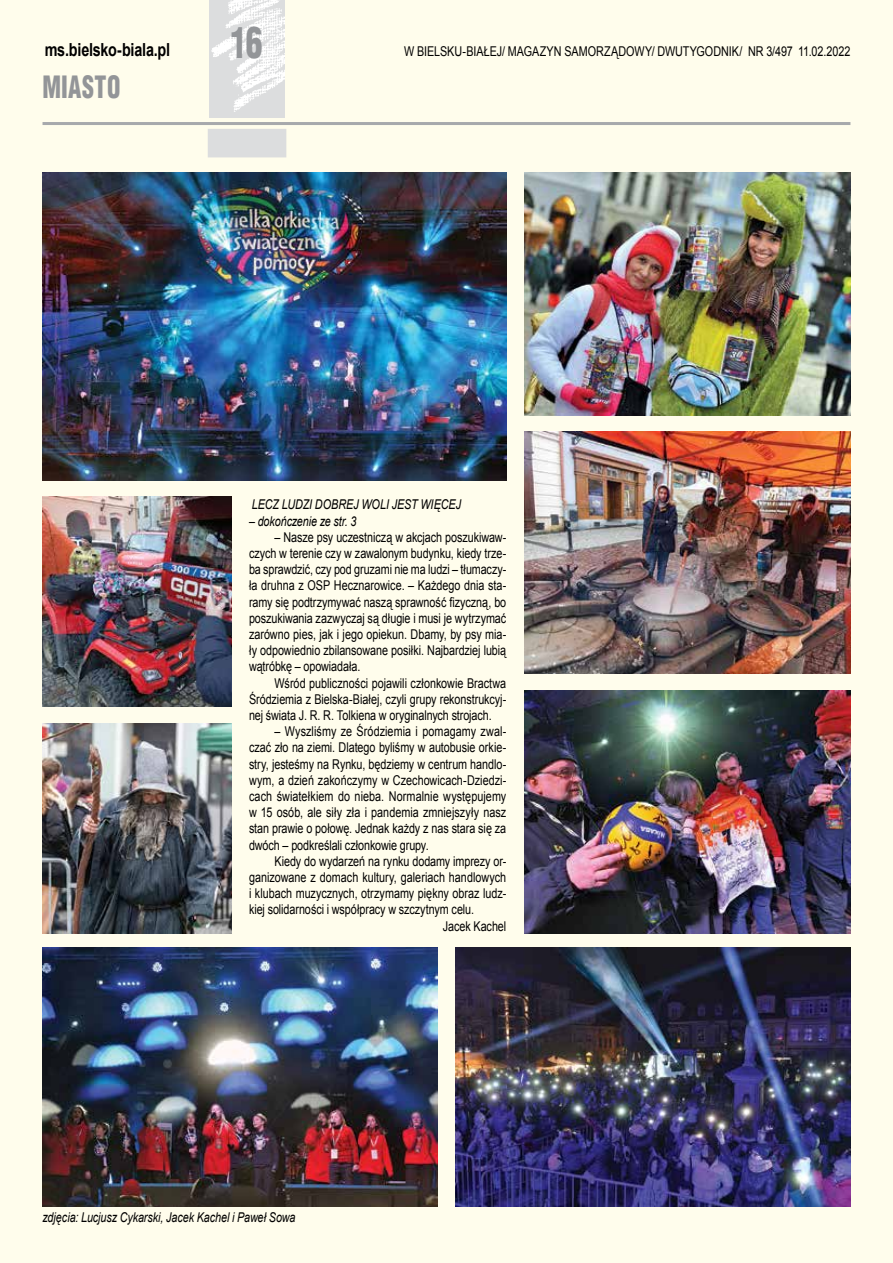
<style>
.page{position:relative;width:893px;height:1263px;background:#fffdec}
.page>*{position:absolute;margin:0;border:0;box-sizing:border-box;transform-origin:0 0}
.t1{font:900 42px "Switzerland Cond";color:#939598;scale:.8 1}
.t2{font:900 30px "Switzerland Cond";letter-spacing:.02em;color:#939598;scale:.8 1}
.t3{font:700 18px "Arial";letter-spacing:-.015em;color:#000;scale:.8 1}
.t4{font:13.5px/16.2px "Arial";letter-spacing:-.005em;color:#000;text-align:justify;scale:.8 1}
.t5{font:italic 13.5px "Arial";letter-spacing:-.01em;color:#000;scale:.8 1}
</style>
<div class="page">
<hr style="left:43px;top:122px;width:807px;height:3px;background:#a7a9ac">
<img style="left:209px;top:0;width:76px;height:117px">
<div style="left:208px;top:129px;width:78px;height:28px;background:#dcddde"></div>
<img style="left:43px;top:172px;width:463px;height:308px">
<img style="left:43px;top:948px;width:394px;height:259px">
<img style="left:455px;top:948px;width:395px;height:259px">
<img style="left:524px;top:431px;width:326px;height:243px">
<img style="left:524px;top:691px;width:326px;height:242px">
<img style="left:524px;top:172px;width:326px;height:243px">
<img style="left:43px;top:496px;width:188px;height:211px">
<img style="left:43px;top:723px;width:188px;height:211px">
<h3 class="t3" style="left:45px;top:37px;width:158px">ms.bielsko-biala.pl</h3>
<h2 class="t2" style="left:43px;top:68px;width:99px">MIASTO</h2>
<h1 class="t1" style="left:230px;top:16px;width:42px">16</h1>
<p class="t4" style="left:404px;top:43px;width:559px">W BIELSKU-BIAŁEJ/ MAGAZYN SAMORZĄDOWY/ DWUTYGODNIK/ NR 3/497 11.02.2022</p>
<p class="t5" style="left:252px;top:495px;width:263px">LECZ LUDZI DOBREJ WOLI JEST WIĘCEJ</p>
<p class="t5" style="left:249px;top:512px;width:136px">– dokończenie ze str. 3</p>
<p class="t4" style="left:249px;top:529px;width:323px;text-indent:26px">– Nasze psy uczestniczą w akcjach poszukiwaw&shy;czych w terenie czy w zawalonym budynku, kiedy trze&shy;ba sprawdzić, czy pod gruzami nie ma ludzi – tłumaczy&shy;ła druhna z OSP Hecznarowice. – Każdego dnia sta&shy;ramy się podtrzymywać naszą sprawność fizyczną, bo poszukiwania zazwyczaj są długie i musi je wytrzymać zarówno pies, jak i jego opiekun. Dbamy, by psy mia&shy;ły odpowiednio zbilansowane posiłki. Najbardziej lubią wątróbkę – opowiadała.</p>
<p class="t4" style="left:249px;top:675px;width:323px;text-indent:26px">Wśród publiczności pojawili członkowie Bractwa Śródziemia z Bielska-Białej, czyli grupy rekonstrukcyj&shy;nej świata J. R. R. Tolkiena w oryginalnych strojach.</p>
<p class="t4" style="left:249px;top:723px;width:323px;text-indent:26px">– Wyszliśmy ze Śródziemia i pomagamy zwal&shy;czać zło na ziemi. Dlatego byliśmy w autobusie orkie&shy;stry, jesteśmy na Rynku, będziemy w centrum handlo&shy;wym, a dzień zakończymy w Czechowicach-Dziedzi&shy;cach światełkiem do nieba. Normalnie występujemy w 15 osób, ale siły zła i pandemia zmniejszyły nasz stan prawie o połowę. Jednak każdy z nas stara się za dwóch – podkreślali członkowie grupy.</p>
<p class="t4" style="left:274px;top:853px;width:291px">Kiedy do wydarzeń na rynku dodamy imprezy or-</p>
<p class="t4" style="left:249px;top:869px;width:323px">ganizowane z domach kultury, galeriach handlowych</p>
<p class="t4" style="left:249px;top:885px;width:323px">i klubach muzycznych, otrzymamy piękny obraz ludz-</p>
<p class="t4" style="left:249px;top:901px;width:283px">kiej solidarności i współpracy w szczytnym celu.</p>
<p class="t4" style="left:443px;top:918px;width:81px">Jacek Kachel</p>
<p class="t5" style="left:43px;top:1208px;width:318px">zdjęcia: Lucjusz Cykarski, Jacek Kachel i Paweł Sowa</p>
</div>
